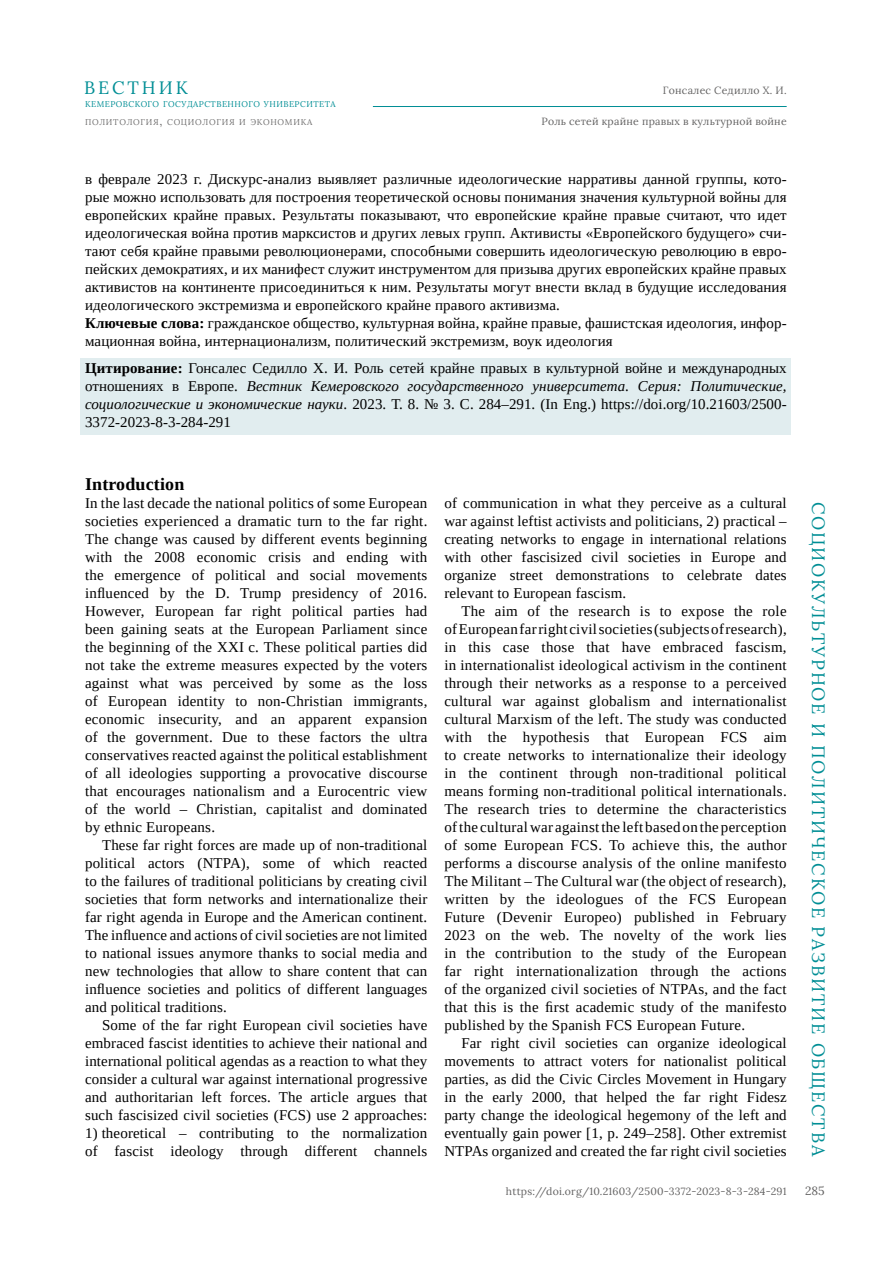
<style>
.page{position:relative;width:893px;height:1263px;background:#fff}
.page>*{position:absolute;margin:0;border:0;box-sizing:border-box;transform-origin:0 0}
.t1{font:18px "Lora";letter-spacing:.1em;color:#008e95}
.t2{font:700 18px "Tinos";letter-spacing:.01em;color:#000}
.t3{font:18px "Lora";letter-spacing:.16em;color:#008e95}
.t4{font:15px/18px "Tinos";letter-spacing:.01em;color:#000;text-align:justify}
.t5{font:12px "Lora";color:#646363}
.t6{font:10.5px "Lora";letter-spacing:.02em;color:#646363}
.t7{font:8.4px/18.5px "Lora";letter-spacing:.055em;color:#008e95}
.s1{color:#706f6f}
.s2{font-size:12px;color:#706f6f}
.s3{font-weight:700}
.s4{font-style:italic}
</style>
<div class="page">
<hr style="left:373px;top:106px;width:414px;height:1px;background:#008e95">
<div style="left:81px;top:358px;width:710px;height:76px;background:#e1edef"></div>
<p class="t3" style="left:84px;top:74px;width:105px">ВЕСТНИК</p>
<p class="t7" style="left:85px;top:94px;width:252px">кемеровского государственного университета <span class="s1">политология</span><span class="s2">,</span> <span class="s1">социология и экономика</span></p>
<p class="t6" style="left:663px;top:82px;width:125px">Гонсалес Седилло Х. И.</p>
<p class="t6" style="left:541px;top:113px;width:247px">Роль сетей крайне правых в культурной войне</p>
<p class="t4" style="left:85px;top:169px;width:703px;text-align:left">в феврале 2023 г. Дискурс-анализ выявляет различные идеологические нарративы данной группы, кото&shy;рые можно использовать для построения теоретической основы понимания значения культурной войны для европейских крайне правых. Результаты показывают, что европейские крайне правые считают, что идет идеологическая война против марксистов и других левых групп. Активисты «Европейского будущего» счи&shy;тают себя крайне правыми революционерами, способными совершить идеологическую революцию в евро&shy;пейских демократиях, и их манифест служит инструментом для призыва других европейских крайне правых активистов на континенте присоединиться к ним. Результаты могут внести вклад в будущие исследования идеологического экстремизма и европейского крайне правого активизма.<br><span class="s3">Ключевые слова:</span> гражданское общество, культурная война, крайне правые, фашистская идеология, инфор&shy;мационная война, интернационализм, политический экстремизм, воук идеология</p>
<p class="t4" style="left:85px;top:358px;width:703px"><span class="s3">Цитирование:</span> Гонсалес Седилло Х. И. Роль сетей крайне правых в культурной войне и международных отношениях в Европе. <span class="s4">Вестник Кемеровского государственного университета. Серия: Политические, социологические и экономические науки</span>. 2023. Т. 8. № 3. С. 284–291. (In Eng.) https://doi.org/10.21603/2500- 3372-2023-8-3-284-291</p>
<p class="t2" style="left:85px;top:471px;width:101px">Introduction</p>
<p class="t4" style="left:85px;top:493px;width:344px">In the last decade the national politics of some European societies experienced a dramatic turn to the far right.<br>The change was caused by different events beginning with the 2008 economic crisis and ending with the emergence of political and social movements influenced by the D. Trump presidency of 2016.<br>However, European far right political parties had been gaining seats at the European Parliament since the beginning of the XXI c. These political parties did not take the extreme measures expected by the voters against what was perceived by some as the loss of European identity to non-Christian immigrants, economic insecurity, and an apparent expansion of the government. Due to these factors the ultra conservatives reacted against the political establishment of all ideologies supporting a provocative discourse that encourages nationalism and a Eurocentric view of the world – Christian, capitalist and dominated by ethnic Europeans.</p>
<p class="t4" style="left:85px;top:836px;width:344px;text-indent:17px">These far right forces are made up of non-traditional political actors (NTPA), some of which reacted to the failures of traditional politicians by creating civil societies that form networks and internationalize their far right agenda in Europe and the American continent.<br>The influence and actions of civil societies are not limited to national issues anymore thanks to social media and new technologies that allow to share content that can influence societies and politics of different languages and political traditions.</p>
<p class="t4" style="left:85px;top:1016px;width:344px;text-indent:17px">Some of the far right European civil societies have embraced fascist identities to achieve their national and international political agendas as a reaction to what they consider a cultural war against international progressive and authoritarian left forces. The article argues that such fascisized civil societies (FCS) use 2 approaches:</p>
<p class="t4" style="left:85px;top:1124px;width:344px">1) theoretical – contributing to the normalization of fascist ideology through different channels</p>
<p class="t4" style="left:444px;top:494px;width:344px">of communication in what they perceive as a cultural war against leftist activists and politicians, 2) practical – creating networks to engage in international relations with other fascisized civil societies in Europe and organize street demonstrations to celebrate dates relevant to European fascism.</p>
<p class="t4" style="left:444px;top:602px;width:344px;text-indent:17px">The aim of the research is to expose the role of European far right civil societies (subjects of research), in this case those that have embraced fascism, in internationalist ideological activism in the continent through their networks as a response to a perceived cultural war against globalism and internationalist cultural Marxism of the left. The study was conducted with the hypothesis that European FCS aim to create networks to internationalize their ideology in the continent through non-traditional political means forming non-traditional political internationals.<br>The research tries to determine the characteristics of the cultural war against the left based on the perception of some European FCS. To achieve this, the author performs a discourse analysis of the online manifesto The Militant – The Cultural war (the object of research), written by the ideologues of the FCS European Future (Devenir Europeo) published in February 2023 on the web. The novelty of the work lies in the contribution to the study of the European far right internationalization through the actions of the organized civil societies of NTPAs, and the fact that this is the first academic study of the manifesto published by the Spanish FCS European Future.</p>
<p class="t4" style="left:444px;top:1034px;width:344px;text-indent:17px">Far right civil societies can organize ideological movements to attract voters for nationalist political parties, as did the Civic Circles Movement in Hungary in the early 2000, that helped the far right Fidesz party change the ideological hegemony of the left and eventually gain power [1, p. 249–258]. Other extremist NTPAs organized and created the far right civil societies</p>
<p class="t6" style="left:506px;top:1183px;width:282px">https://doi.org/10.21603/2500-3372-2023-8-3-284-291</p>
<p class="t1" style="left:832px;top:502px;width:656px;rotate:90deg">СОЦИОКУЛЬТУРНОЕ И ПОЛИТИЧЕСКОЕ РАЗВИТИЕ ОБЩЕСТВА</p>
<p class="t5" style="left:805px;top:1181px;width:21px">285</p>
</div>
